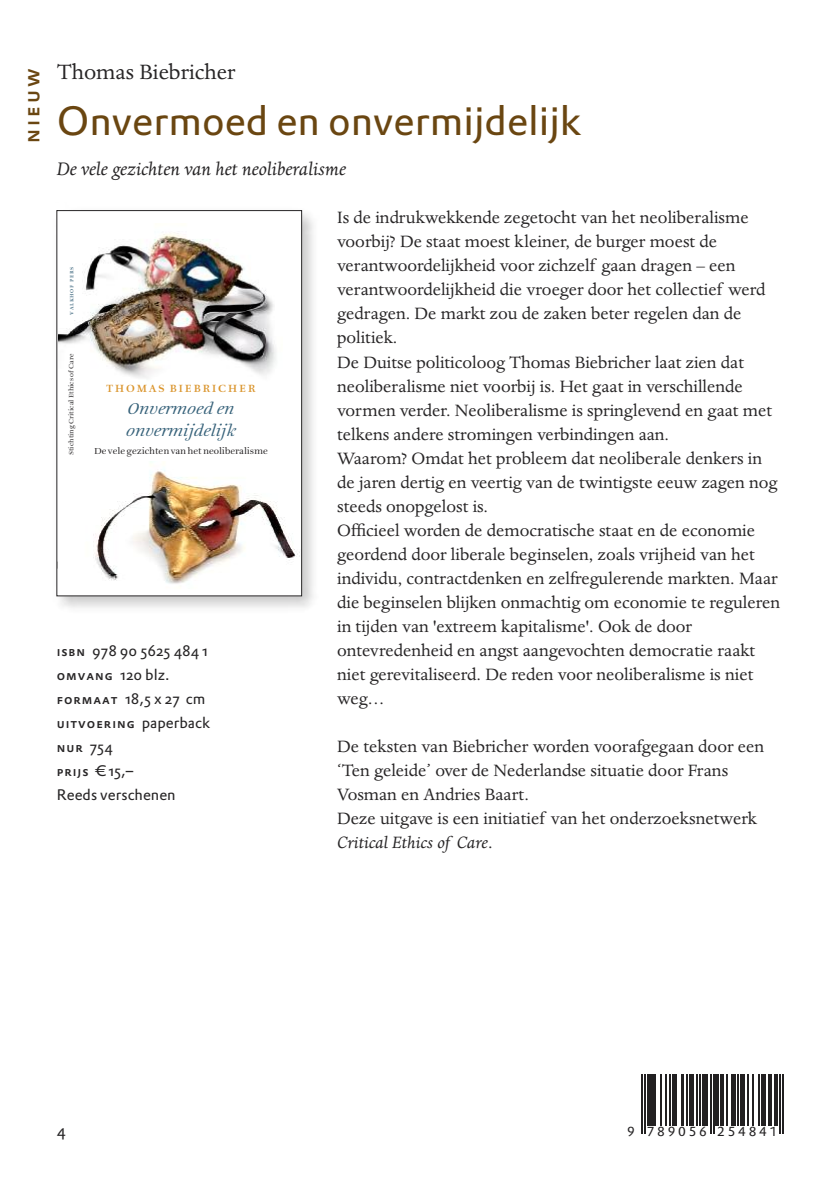
<style>
.page{position:relative;width:840px;height:1191px;background:#fff}
.page>*{position:absolute;margin:0;border:0;box-sizing:border-box;transform-origin:0 0}
.t1{font:40px "DTL Prokyon ST";color:#6a4611}
.t2{font:24px "Dante MT Std";color:#272526}
.t3{font:italic 21px "Dante MT Std";color:#272526}
.t4{font:500 21px "DTL Prokyon T Caps";letter-spacing:.15em;color:#6a4611}
.t5{font:19px/24px "Dante MT Std";color:#272526}
.t6{font:italic 17px/22.8px "Ruse X020 Hg Tx";color:#37627a}
.t7{font:16px "DTL Prokyon ST";color:#272526}
.t8{font:15.2px "Ruse X020 Hg Tx Small Caps";letter-spacing:.1em;color:#da942b}
.t9{font:15px/24px "DTL Prokyon ST";color:#272526}
.t10{font:500 13px/24px "DTL Prokyon T Caps";letter-spacing:.075em;color:#272526}
.t11{font:12.8px "DTL Prokyon T";letter-spacing:.21em;color:#222021}
.t12{font:9.4px "Ruse X020 Hg Tx";letter-spacing:-.01em;color:#222021}
.t13{font:7px "Ruse X020 Hg Tx";color:#222021}
.t14{font:7px "Ruse X020 Hg Tx Small Caps";letter-spacing:.1em;color:#37627a}
.s1{font-family:"DTL Prokyon T Caps";font-weight:500;font-size:13px}
.s2{font-family:"DTL Prokyon ST";font-weight:400;font-size:15px}
.s3{font-style:italic}
</style>
<div class="page">
<img style="left:56px;top:210px;width:257px;height:398px">
<div style="left:57px;top:211px;width:244px;height:384px;background:#fff"></div>
<img style="left:93px;top:470px;width:207px;height:114px">
<img style="left:59px;top:233px;width:217px;height:145px">
<div style="left:57px;top:210px;width:245px;height:386px;border:1px solid #272526"></div>
<hr style="left:640px;top:1074px;width:2px;height:59px;background:#222021">
<hr style="left:643px;top:1074px;width:2px;height:59px;background:#222021">
<div style="left:646px;top:1074px;width:5px;height:51px;background:#222021"></div>
<hr style="left:652px;top:1074px;width:3px;height:51px;background:#222021">
<hr style="left:660px;top:1074px;width:1px;height:51px;background:#222021">
<hr style="left:664px;top:1074px;width:2px;height:51px;background:#222021">
<hr style="left:669px;top:1074px;width:1px;height:51px;background:#222021">
<hr style="left:672px;top:1074px;width:4px;height:51px;background:#222021">
<hr style="left:681px;top:1074px;width:3px;height:51px;background:#222021">
<hr style="left:685px;top:1074px;width:2px;height:51px;background:#222021">
<div style="left:688px;top:1074px;width:5px;height:51px;background:#222021"></div>
<hr style="left:696px;top:1074px;width:1px;height:51px;background:#222021">
<hr style="left:699px;top:1074px;width:1px;height:51px;background:#222021">
<div style="left:702px;top:1074px;width:6px;height:51px;background:#222021"></div>
<hr style="left:709px;top:1074px;width:2px;height:59px;background:#222021">
<hr style="left:712px;top:1074px;width:2px;height:59px;background:#222021">
<hr style="left:715px;top:1074px;width:3px;height:51px;background:#222021">
<hr style="left:720px;top:1074px;width:3px;height:51px;background:#222021">
<hr style="left:726px;top:1074px;width:1px;height:51px;background:#222021">
<div style="left:730px;top:1074px;width:5px;height:51px;background:#222021"></div>
<hr style="left:736px;top:1074px;width:2px;height:51px;background:#222021">
<div style="left:739px;top:1074px;width:5px;height:51px;background:#222021"></div>
<hr style="left:747px;top:1074px;width:1px;height:51px;background:#222021">
<hr style="left:751px;top:1074px;width:1px;height:51px;background:#222021">
<hr style="left:757px;top:1074px;width:1px;height:51px;background:#222021">
<svg style="left:761px;top:1074px;width:3px;height:51px"></svg>
<svg style="left:768px;top:1074px;width:3px;height:51px"></svg>
<svg style="left:774px;top:1074px;width:3px;height:51px"></svg>
<hr style="left:778px;top:1074px;width:1px;height:59px;background:#222021">
<hr style="left:781px;top:1074px;width:1px;height:59px;background:#222021">
<p class="t4" style="left:20px;top:143px;width:76px;rotate:-90deg">nieuw</p>
<p class="t2" style="left:57px;top:63px;width:180px">Thomas Biebricher</p>
<h1 class="t1" style="left:57px;top:98px;width:525px">Onvermoed en onvermijdelijk</h1>
<p class="t3" style="left:57px;top:162px;width:291px">De vele gezichten van het neoliberalisme</p>
<p class="t14" style="left:68px;top:315px;width:49px;rotate:-90deg">Valkhof Pers</p>
<p class="t13" style="left:67px;top:455px;width:103px;rotate:-90deg">Stichting Critical Ethics of Care</p>
<p class="t8" style="left:106px;top:380px;width:151px">Thomas Biebricher</p>
<p class="t6" style="left:126px;top:397px;width:111px">Onvermoed en onvermijdelijk</p>
<p class="t12" style="left:94px;top:445px;width:175px">De velegezichtenvanhetneoliberalisme</p>
<p class="t9" style="left:57px;top:638px;width:152px"><span class="s1">isbn</span> 978 90 5625 484 1 <span class="s1">omvang</span> 120 blz. <span class="s1">formaat</span> 18,5 x 27 cm</p>
<p class="t10" style="left:57px;top:711px;width:155px">uitvoering <span class="s2">paperback </span>nur <span class="s2">754<br></span>prijs <span class="s2">€ 15,–</span></p>
<p class="t9" style="left:57px;top:782px;width:120px">Reeds verschenen</p>
<p class="t5" style="left:337px;top:207px;width:444px">Is de indrukwekkende zegetocht van het neoliberalisme voorbij? De staat moest kleiner, de burger moest de verantwoordelijkheid voor zichzelf gaan dragen – een verantwoordelijkheid die vroeger door het collectief werd gedragen. De markt zou de zaken beter regelen dan de politiek.<br>De Duitse politicoloog Thomas Biebricher laat zien dat neoliberalisme niet voorbij is. Het gaat in verschillende vormen verder. Neoliberalisme is springlevend en gaat met telkens andere stromingen verbindingen aan.<br>Waarom? Omdat het probleem dat neoliberale denkers in de jaren dertig en veertig van de twintigste eeuw zagen nog steeds onopgelost is.<br>Officieel worden de democratische staat en de economie geordend door liberale beginselen, zoals vrijheid van het individu, contractdenken en zelfregulerende markten. Maar die beginselen blijken onmachtig om economie te reguleren in tijden van 'extreem kapitalisme'. Ook de door ontevredenheid en angst aangevochten democratie raakt niet gerevitaliseerd. De reden voor neoliberalisme is niet weg…</p>
<p class="t5" style="left:337px;top:735px;width:428px">De teksten van Biebricher worden voorafgegaan door een ‘Ten geleide’ over de Nederlandse situatie door Frans Vosman en Andries Baart.<br>Deze uitgave is een initiatief van het onderzoeksnetwerk <span class="s3">Critical Ethics of Care</span>.</p>
<p class="t7" style="left:57px;top:1120px;width:10px">4</p>
<p class="t11" style="left:626px;top:1124px;width:152px">9 789056 254841</p>
</div>
